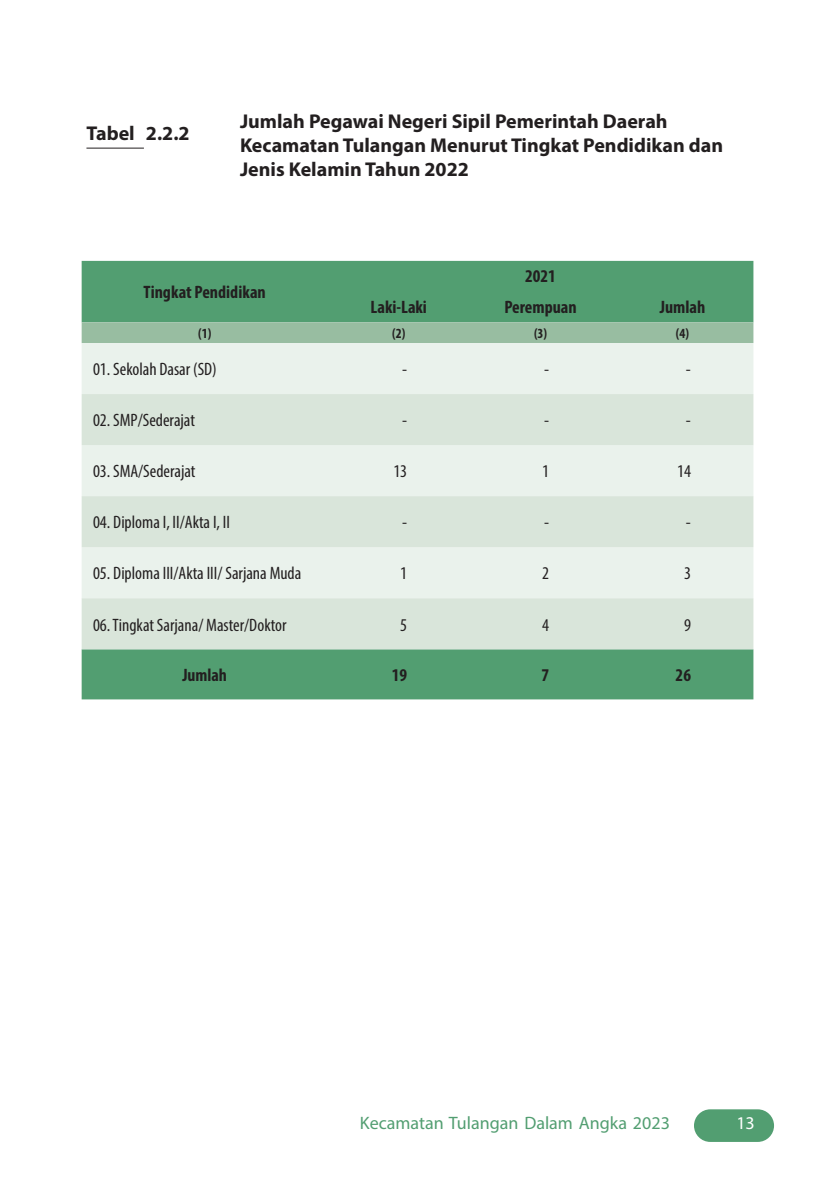
<style>
.page{position:relative;width:840px;height:1191px;background:#fff}
.page>*{position:absolute;margin:0;border:0;box-sizing:border-box;transform-origin:0 0}
.kode_GT{font:700 20px/24px "Myriad Pro";color:#231f20}
.stub{font:condensed 18px "Myriad Pro";color:#231f20}
.judul_kolom{font:700 condensed 18px "Myriad Pro";color:#231f20}
.t1{font:18px "Myriad Pro";color:#529e71}
.isi_tabel{font:condensed 18px "Myriad Pro";color:#231f20}
.Konten_Total{font:700 condensed 18px "Myriad Pro";color:#231f20}
.isi_tabel-2{font:700 condensed 18px "Myriad Pro";color:#231f20}
.t2{font:18px "Myriad Pro";color:#fff}
.Nomor_Kolom{font:700 condensed 14px "Myriad Pro";color:#231f20}
</style>
<div class="page">
<div style="left:693px;top:1109px;width:80px;height:33px;background:#529e71;border-radius:16px"></div>
<div style="left:82px;top:261px;width:671px;height:438px;background:#529e71"></div>
<div style="left:82px;top:322px;width:671px;height:21px;background:#98bda1"></div>
<div style="left:82px;top:343px;width:671px;height:51px;background:#eaf2ec"></div>
<svg style="left:82px;top:394px;width:671px;height:255px;fill:#d9e5da"></svg>
<hr style="left:86px;top:148px;width:58px;height:1px;background:#231f20">
<p class="kode_GT" style="left:86px;top:121px;width:50px">Tabel</p>
<p class="kode_GT" style="left:146px;top:121px;width:45px">2.2.2</p>
<p class="kode_GT" style="left:240px;top:109px;width:484px">Jumlah Pegawai Negeri Sipil Pemerintah Daerah<br>Kecamatan Tulangan Menurut Tingkat Pendidikan dan<br>Jenis Kelamin Tahun 2022</p>
<p class="judul_kolom" style="left:143px;top:281px;width:124px">Tingkat Pendidikan</p>
<p class="judul_kolom" style="left:525px;top:265px;width:32px">2021</p>
<p class="judul_kolom" style="left:370px;top:296px;width:58px">Laki-Laki</p>
<p class="judul_kolom" style="left:504px;top:296px;width:74px">Perempuan</p>
<p class="judul_kolom" style="left:659px;top:296px;width:47px">Jumlah</p>
<p class="Nomor_Kolom" style="left:198px;top:324px;width:15px">(1)</p>
<p class="Nomor_Kolom" style="left:392px;top:324px;width:15px">(2)</p>
<p class="Nomor_Kolom" style="left:533px;top:324px;width:15px">(3)</p>
<p class="Nomor_Kolom" style="left:675px;top:324px;width:15px">(4)</p>
<p class="stub" style="left:93px;top:358px;width:125px">01. Sekolah Dasar (SD)</p>
<p class="isi_tabel" style="left:402px;top:358px;width:7px">-</p>
<p class="isi_tabel" style="left:543px;top:358px;width:7px">-</p>
<p class="isi_tabel" style="left:685px;top:358px;width:7px">-</p>
<p class="stub" style="left:93px;top:409px;width:103px">02. SMP/Sederajat</p>
<p class="isi_tabel" style="left:402px;top:409px;width:7px">-</p>
<p class="isi_tabel" style="left:543px;top:409px;width:7px">-</p>
<p class="isi_tabel" style="left:685px;top:409px;width:7px">-</p>
<p class="stub" style="left:93px;top:460px;width:104px">03. SMA/Sederajat</p>
<p class="isi_tabel" style="left:393px;top:460px;width:15px">13</p>
<p class="isi_tabel" style="left:542px;top:460px;width:8px">1</p>
<p class="isi_tabel" style="left:676px;top:460px;width:15px">14</p>
<p class="stub" style="left:93px;top:511px;width:138px">04. Diploma I, II/Akta I, II</p>
<p class="isi_tabel" style="left:402px;top:511px;width:7px">-</p>
<p class="isi_tabel" style="left:543px;top:511px;width:7px">-</p>
<p class="isi_tabel" style="left:685px;top:511px;width:7px">-</p>
<p class="stub" style="left:93px;top:562px;width:210px">05. Diploma III/Akta III/ Sarjana Muda</p>
<p class="isi_tabel" style="left:400px;top:562px;width:8px">1</p>
<p class="isi_tabel" style="left:542px;top:562px;width:8px">2</p>
<p class="isi_tabel" style="left:683px;top:562px;width:8px">3</p>
<p class="stub" style="left:93px;top:613px;width:195px">06. Tingkat Sarjana/ Master/Doktor</p>
<p class="isi_tabel" style="left:400px;top:613px;width:8px">5</p>
<p class="isi_tabel" style="left:542px;top:613px;width:8px">4</p>
<p class="isi_tabel" style="left:683px;top:613px;width:8px">9</p>
<p class="Konten_Total" style="left:182px;top:664px;width:46px">Jumlah</p>
<p class="isi_tabel-2" style="left:391px;top:664px;width:17px">19</p>
<p class="isi_tabel-2" style="left:541px;top:664px;width:9px">7</p>
<p class="isi_tabel-2" style="left:675px;top:664px;width:17px">26</p>
<p class="t1" style="left:360px;top:1112px;width:311px">Kecamatan Tulangan Dalam Angka 2023</p>
<p class="t2" style="left:736px;top:1112px;width:20px">13</p>
</div>
